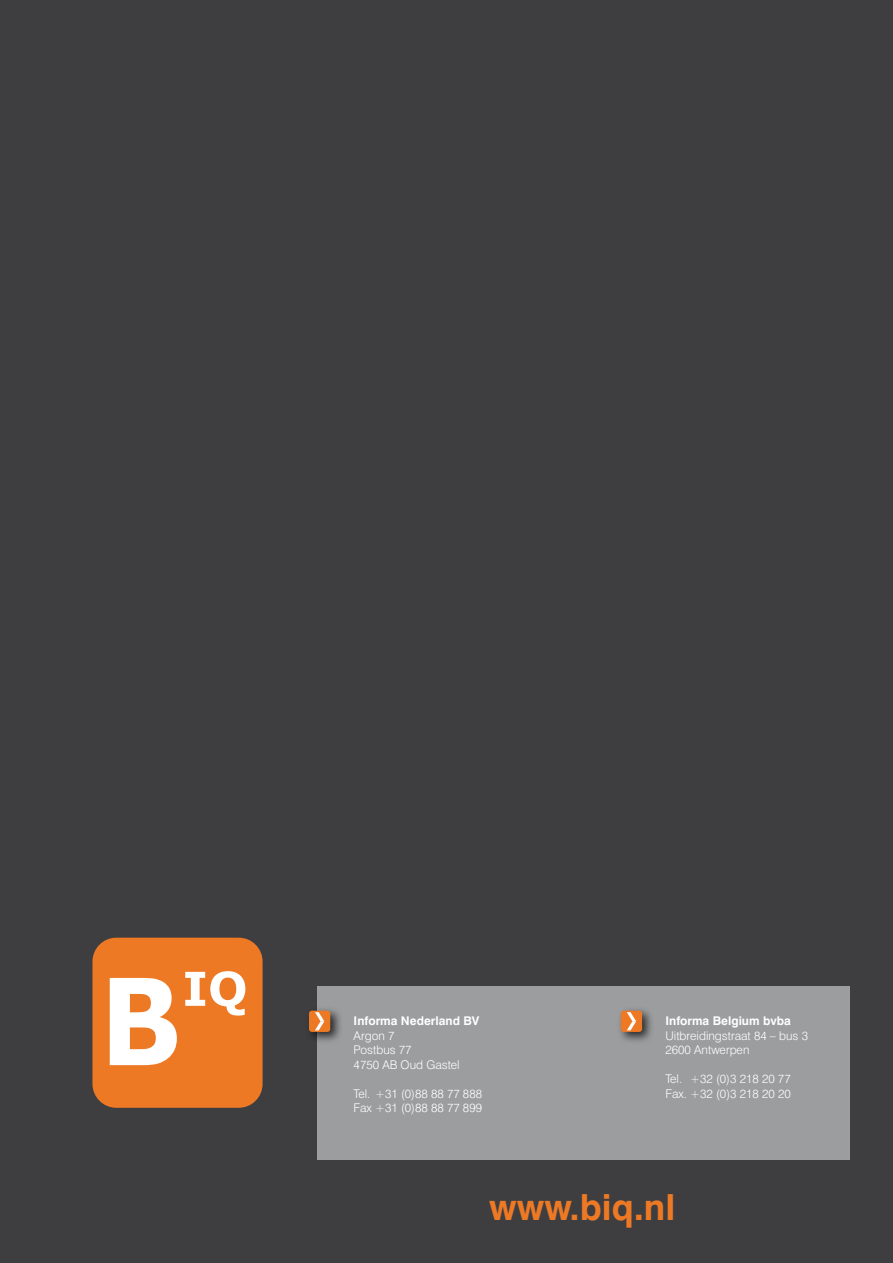
<style>
.page{position:relative;width:893px;height:1263px;background:#3e3e40}
.page>*{position:absolute;margin:0;border:0;box-sizing:border-box;transform-origin:0 0}
.t1{font:700 36px "Swiss 721 BT";color:#ed7925}
.t2{font:300 12px/14.4px "Swiss 721 BT";color:#fff}
.t3{font:700 12px "Swiss 721 BT";color:#fff}
</style>
<div class="page">
<div style="left:92px;top:938px;width:171px;height:170px;background:#ed7925;border-radius:24px"></div>
<svg style="left:110px;top:978px;width:67px;height:87px"></svg>
<svg style="left:185px;top:971px;width:60px;height:44px"></svg>
<div style="left:317px;top:987px;width:533px;height:173px;background:#9c9d9f"></div>
<div style="left:304px;top:1006px;width:39px;height:39px;background:#000;opacity:.75"></div>
<div style="left:309px;top:1011px;width:21px;height:21px;background:#ed7925;border-radius:3px"></div>
<svg style="left:315px;top:1012px;width:9px;height:18px"></svg>
<div style="left:616px;top:1006px;width:39px;height:39px;background:#000;opacity:.75"></div>
<div style="left:621px;top:1011px;width:21px;height:21px;background:#ed7925;border-radius:3px"></div>
<svg style="left:627px;top:1012px;width:9px;height:18px"></svg>
<p class="t3" style="left:354px;top:1014px;width:127px">Informa Nederland BV</p>
<p class="t2" style="left:354px;top:1028px;width:108px">Argon 7<br>Postbus 77<br>4750 AB Oud Gastel</p>
<p class="t2" style="left:354px;top:1086px;width:130px">Tel. +31 (0)88 88 77 888<br>Fax +31 (0)88 88 77 899</p>
<p class="t3" style="left:665px;top:1014px;width:127px">Informa Belgium bvba</p>
<p class="t2" style="left:665px;top:1028px;width:144px">Uitbreidingstraat 84 – bus 3<br>2600 Antwerpen</p>
<p class="t2" style="left:665px;top:1071px;width:127px">Tel. +32 (0)3 218 20 77<br>Fax. +32 (0)3 218 20 20</p>
<h1 class="t1" style="left:489px;top:1185px;width:188px">www.biq.nl</h1>
</div>
